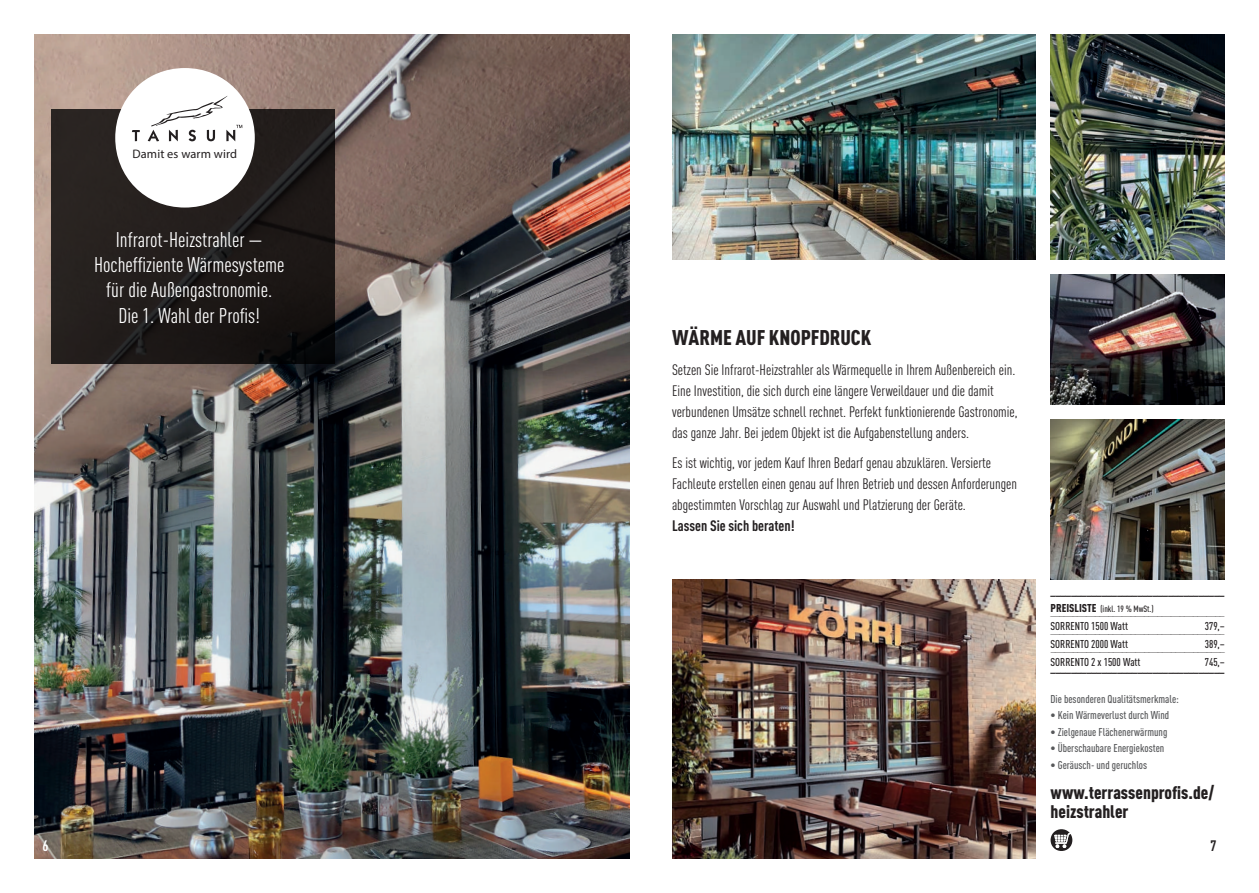
<style>
.page{position:relative;width:1259px;height:893px;background:#fff}
.page>*{position:absolute;margin:0;border:0;box-sizing:border-box;transform-origin:0 0}
.t1{font:21px/25.2px "DIN Cond";color:#fff;text-align:center}
.t2{font:900 21px "DIN Cond";color:#231f20}
.t3{font:900 18px/19.5px "DIN Cond";color:#231f20}
.t4{font:15px/21px "DIN Cond";color:#231f20}
.t5{font:700 15px "DIN Cond";color:#231f20}
.t6{font:700 15px "DIN Cond";color:#fff}
.t7{font:12.3px "Myriad Pro";letter-spacing:.01em;color:#231f20}
.t8{font:500 11.25px "DIN Cond";color:#57585a}
.t9{font:300 11.25px "DIN Cond";color:#231f20}
.t10{font:900 11.25px "DIN Cond";color:#231f20}
.t11{font:500 11.25px "DIN Cond";color:#231f20}
.t12{font:500 9px "DIN Cond";color:#231f20}
.s1{font-weight:900;font-size:11.25px}
</style>
<div class="page">
<img style="left:34px;top:34px;width:595px;height:825px">
<img style="left:672px;top:579px;width:363px;height:280px">
<img style="left:1050px;top:274px;width:175px;height:131px">
<img style="left:1050px;top:420px;width:175px;height:159px">
<img style="left:672px;top:34px;width:363px;height:225px">
<img style="left:1050px;top:34px;width:175px;height:225px">
<svg style="left:51px;top:109px;width:284px;height:255px;background:#1f1b19"></svg>
<div style="left:115px;top:68px;width:140px;height:140px;background:#fff;border-radius:50%"></div>
<svg style="left:132px;top:130px;width:8px;height:11px"></svg>
<svg style="left:148px;top:96px;width:94px;height:45px"></svg>
<svg style="left:1050px;top:829px;width:22px;height:22px"></svg>
<svg style="left:1054px;top:832px;width:18px;height:16px"></svg>
<p class="t7" style="left:132px;top:146px;width:106px">Damit es warm wird</p>
<h1 class="t1" style="left:94px;top:227px;width:192px">Infrarot-Heizstrahler —<br>Hocheffiziente Wärmesysteme für die Außengastronomie.<br>Die 1. Wahl der Profis!</h1>
<h1 class="t2" style="left:672px;top:324px;width:201px">WÄRME AUF KNOPFDRUCK</h1>
<p class="t4" style="left:672px;top:359px;width:347px">Setzen Sie Infrarot-Heizstrahler als Wärmequelle in Ihrem Außenbereich ein.<br>Eine Investition, die sich durch eine längere Verweildauer und die damit verbundenen Umsätze schnell rechnet. Perfekt funktionierende Gastronomie, das ganze Jahr. Bei jedem Objekt ist die Aufgabenstellung anders.</p>
<p class="t4" style="left:672px;top:452px;width:346px">Es ist wichtig, vor jedem Kauf Ihren Bedarf genau abzuklären. Versierte<br>Fachleute erstellen einen genau auf Ihren Betrieb und dessen Anforderungen abgestimmten Vorschlag zur Auswahl und Platzierung der Geräte.</p>
<p class="t5" style="left:672px;top:517px;width:124px">Lassen Sie sich beraten!</p>
<p class="t10" style="left:1050px;top:584px;width:175px">__________________________________</p>
<p class="t12" style="left:1050px;top:603px;width:105px"><span class="s1">PREISLISTE</span> (inkl. 19 % MwSt.)</p>
<p class="t9" style="left:1050px;top:605px;width:176px">_______________________________________</p>
<p class="t11" style="left:1050px;top:619px;width:79px">SORRENTO 1500 Watt</p>
<p class="t11" style="left:1204px;top:619px;width:22px">379,–</p>
<p class="t9" style="left:1050px;top:623px;width:176px">_______________________________________</p>
<p class="t11" style="left:1050px;top:637px;width:79px">SORRENTO 2000 Watt</p>
<p class="t11" style="left:1204px;top:637px;width:22px">389,–</p>
<p class="t9" style="left:1051px;top:641px;width:176px">_______________________________________</p>
<p class="t11" style="left:1050px;top:655px;width:91px">SORRENTO 2 x 1500 Watt</p>
<p class="t11" style="left:1204px;top:655px;width:22px">745,–</p>
<p class="t10" style="left:1050px;top:661px;width:175px">__________________________________</p>
<p class="t8" style="left:1050px;top:692px;width:130px">Die besonderen Qualitätsmerkmale:</p>
<p class="t8" style="left:1050px;top:709px;width:120px">• Kein Wärmeverlust durch Wind</p>
<p class="t8" style="left:1050px;top:725px;width:118px">• Zielgenaue Flächenerwärmung</p>
<p class="t8" style="left:1050px;top:742px;width:115px">• Überschaubare Energiekosten</p>
<p class="t8" style="left:1050px;top:758px;width:98px">• Geräusch- und geruchlos</p>
<p class="t3" style="left:1050px;top:782px;width:165px">www.terrassenprofis.de/ heizstrahler</p>
<p class="t6" style="left:43px;top:837px;width:8px">6</p>
<p class="t5" style="left:1210px;top:837px;width:8px">7</p>
</div>
